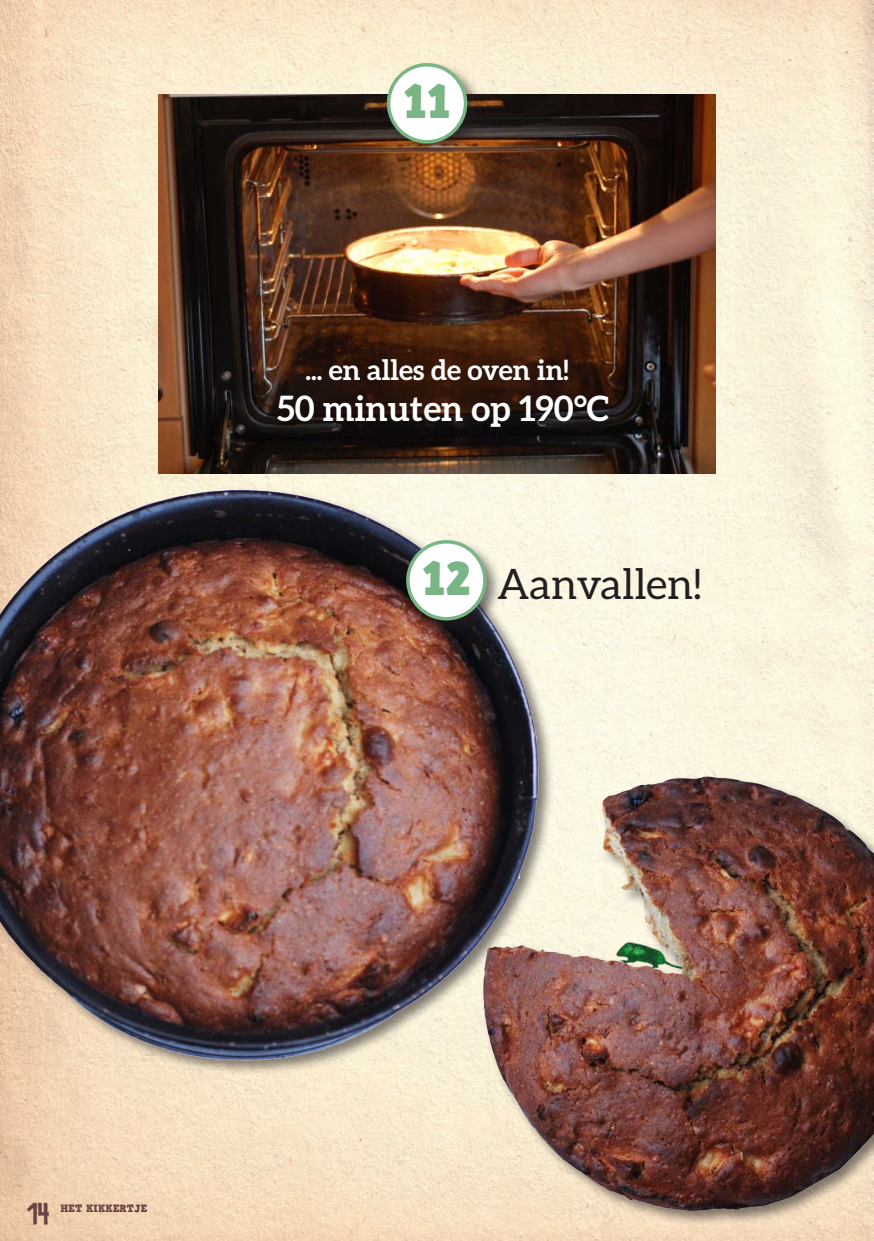
<style>
.page{position:relative;width:874px;height:1241px;background:#fff}
.page>*{position:absolute;margin:0;border:0;box-sizing:border-box;transform-origin:0 0}
.t1{font:47.25px "HVD Comic Serif Pro";color:#7ab586}
.t2{font:42px "Aleo";color:#231f20}
.t3{font:700 35px "Aleo";color:#fff}
.t4{font:700 28px "Aleo";color:#fff}
.t5{font:26.25px "JNM";color:#694340}
.t6{font:10.5px "HVD Comic Serif Pro";color:#694340}
</style>
<div class="page">
<img style="left:0;top:0;width:874px;height:1240px">
<img style="left:0;top:454px;width:601px;height:632px">
<img style="left:270px;top:711px;width:603px;height:529px">
<img style="left:159px;top:94px;width:555px;height:379px">
<div style="left:384px;top:61px;width:99px;height:99px;background:#231f20;opacity:.56"></div>
<div style="left:388px;top:65px;width:77px;height:77px;background:#fff;border-radius:50%"></div>
<div style="left:386px;top:63px;width:81px;height:80px;border:4px solid #7ab586;border-radius:50%"></div>
<div style="left:404px;top:538px;width:99px;height:99px;background:#231f20;opacity:.56"></div>
<div style="left:408px;top:541px;width:76px;height:77px;background:#fff;border-radius:50%"></div>
<div style="left:406px;top:540px;width:80px;height:80px;border:4px solid #7ab586;border-radius:50%"></div>
<p class="t1" style="left:403px;top:65px;width:49px">11</p>
<p class="t4" style="left:305px;top:353px;width:265px">... en alles de oven in!</p>
<p class="t3" style="left:276px;top:388px;width:334px">50 minuten op 190°C</p>
<p class="t1" style="left:421px;top:542px;width:50px">12</p>
<p class="t2" style="left:496px;top:560px;width:206px">Aanvallen!</p>
<p class="t5" style="left:27px;top:1198px;width:24px">14</p>
<p class="t6" style="left:60px;top:1199px;width:88px">HET KIKKERTJE</p>
</div>
